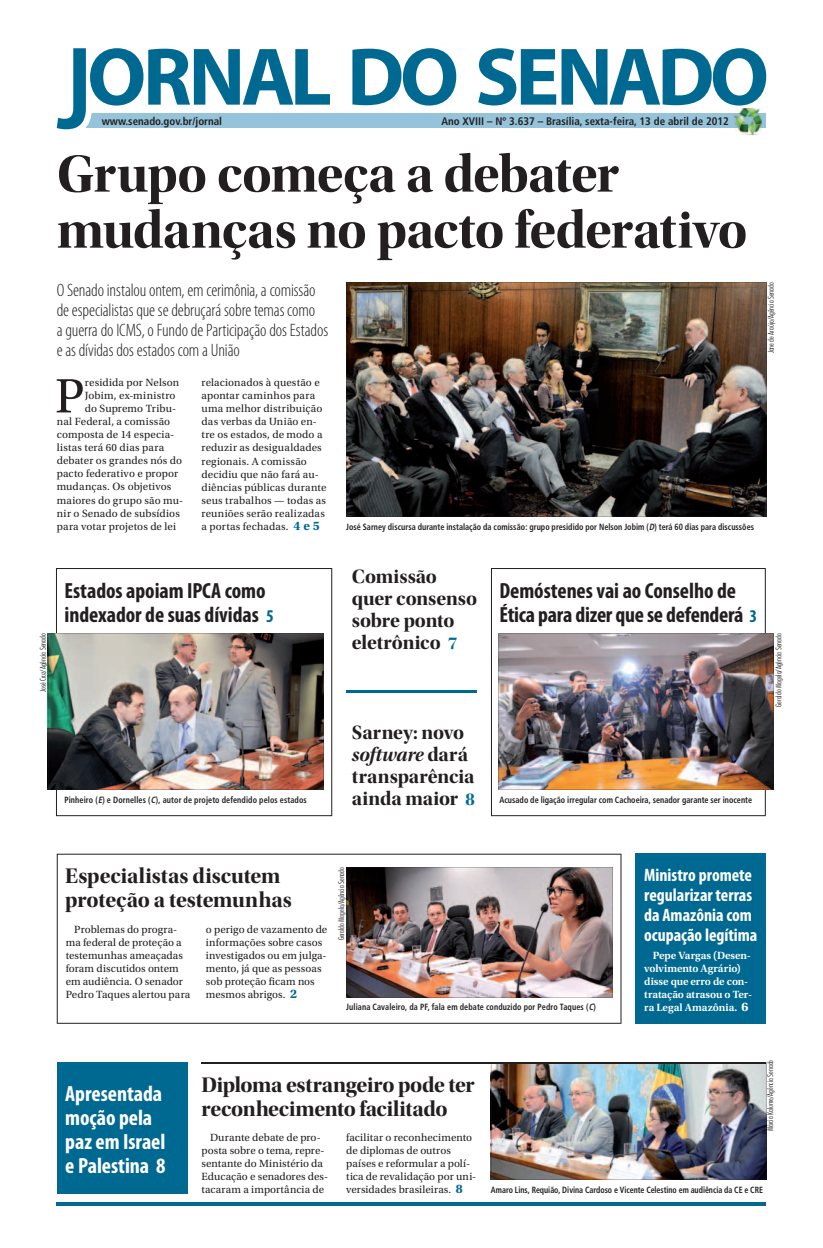
<style>
.page{position:relative;width:823px;height:1248px;background:#fff}
.page>*{position:absolute;margin:0;border:0;box-sizing:border-box;transform-origin:0 0}
.t1{font:54px/56px "Utopia Std Bold Disp";letter-spacing:-.015em;color:#231f20}
.t2{font:50.8px "Utopia Std";color:#231f20}
.t3{font:700 condensed 22px/24px "Myriad Pro";letter-spacing:-.005em;color:#231f20}
.t4{font:22px/24px "Utopia Std Bold Disp";letter-spacing:-.01em;color:#231f20}
.t5{font:700 condensed 22px/24px "Myriad Pro";letter-spacing:-.005em;color:#fff}
.t6{font:20px/22px "Utopia Std Bold Disp";letter-spacing:-.005em;color:#231f20}
.t7{font:20px "Utopia Std Bold Disp It";letter-spacing:-.01em;color:#231f20}
.t8{font:300 condensed 18px/20px "Myriad Pro";letter-spacing:-.005em;color:#231f20}
.t9{font:700 condensed 18px/20px "Myriad Pro";color:#fff}
.t10{font:11px/13px "Utopia Std";letter-spacing:.01em;color:#231f20}
.t11{font:600 11px/13px "Utopia Std";letter-spacing:-.005em;color:#fff}
.t12{font:700 condensed 11px "Frutiger";color:#231f20}
.t13{font:700 condensed 9px "Frutiger";letter-spacing:.005em;color:#231f20;scale:.9 1}
.t14{font:700 condensed 9px "Frutiger";letter-spacing:.005em;color:#231f20;scale:.88 1}
.t15{font:300 condensed 8px "Futura BT";color:#231f20}
.s1{font-weight:700;font-size:13px;color:#006991}
.s2{font-style:italic}
.s3{font-size:18px;color:#006991}
.s4{font-family:"Utopia Std Bold Disp"}
.s5{font-weight:700;font-size:13px}
</style>
<div class="page">
<hr style="left:57px;top:1202px;width:708px;height:3px;background:#006991">
<div style="left:57px;top:1062px;width:130px;height:131px;background:#006991"></div>
<div style="left:635px;top:853px;width:130px;height:170px;background:#006991"></div>
<svg style="left:57px;top:853px;width:564px;height:170px"></svg>
<svg style="left:491px;top:568px;width:274px;height:248px"></svg>
<svg style="left:56px;top:568px;width:276px;height:248px"></svg>
<div style="left:59px;top:114px;width:706px;height:14px;background:#94c3da"></div>
<img style="left:734px;top:108px;width:27px;height:27px">
<img style="left:734px;top:114px;width:27px;height:14px">
<svg style="left:57px;top:48px;width:273px;height:82px"></svg>
<svg style="left:352px;top:48px;width:104px;height:57px"></svg>
<svg style="left:478px;top:48px;width:287px;height:57px"></svg>
<img style="left:498px;top:633px;width:275px;height:156px">
<img style="left:346px;top:282px;width:419px;height:234px">
<img style="left:48px;top:633px;width:275px;height:156px">
<img style="left:346px;top:867px;width:266px;height:130px">
<img style="left:490px;top:1063px;width:275px;height:116px">
<hr style="left:346px;top:691px;width:130px;height:2px;background:#006991">
<hr style="left:201px;top:1062px;width:564px;height:1px;background:#231f20">
<svg style="left:269px;top:976px;width:6px;height:8px"></svg>
<p class="t12" style="left:102px;top:114px;width:122px">www.senado.gov.br/jornal</p>
<p class="t12" style="left:441px;top:114px;width:289px">Ano XVIII – Nº 3.637 – Brasília, sexta-feira, 13 de abril de 2012</p>
<h1 class="t1" style="left:57px;top:146px;width:691px">Grupo começa a debater mudanças no pacto federativo</h1>
<h3 class="t8" style="left:57px;top:280px;width:273px">O Senado instalou ontem, em cerimônia, a comissão de especialistas que se debruçará sobre temas como<br>a guerra do ICMS, o Fundo de Participação dos Estados e as dívidas dos estados com a União</h3>
<h2 class="t2" style="left:55px;top:368px;width:31px">P</h2>
<p class="t10" style="left:85px;top:376px;width:96px">residida por Nelson</p>
<p class="t10" style="left:201px;top:376px;width:126px">relacionados à questão e apontar caminhos para uma melhor distribuição das verbas da União en&shy;tre os estados, de modo a reduzir as desigualdades regionais. A comissão decidiu que não fará au&shy;diências públicas durante seus trabalhos — todas as reuniões serão realizadas a portas fechadas. <span class="s1">4 e 5</span></p>
<p class="t10" style="left:85px;top:389px;width:92px">Jobim, ex-ministro</p>
<p class="t10" style="left:85px;top:402px;width:93px">do Supremo Tribu-</p>
<p class="t10" style="left:57px;top:415px;width:115px">nal Federal, a comissão</p>
<p class="t10" style="left:57px;top:428px;width:119px">composta de 14 especia-</p>
<p class="t10" style="left:57px;top:441px;width:109px">listas terá 60 dias para</p>
<p class="t10" style="left:57px;top:454px;width:127px">debater os grandes nós do</p>
<p class="t10" style="left:57px;top:467px;width:123px">pacto federativo e propor</p>
<p class="t10" style="left:57px;top:480px;width:116px">mudanças. Os objetivos</p>
<p class="t10" style="left:57px;top:493px;width:128px">maiores do grupo são mu-</p>
<p class="t10" style="left:57px;top:506px;width:124px">nir o Senado de subsídios</p>
<p class="t10" style="left:57px;top:519px;width:121px">para votar projetos de lei</p>
<p class="t13" style="left:346px;top:521px;width:454px">José Sarney discursa durante instalação da comissão: grupo presidido por Nelson Jobim (<span class="s2">D</span>) terá 60 dias para discussões</p>
<p class="t15" style="left:765px;top:353px;width:73px;rotate:-90deg">Jane de Araújo/Agência Senado</p>
<p class="t15" style="left:38px;top:692px;width:60px;rotate:-90deg">José Cruz/Agência Senado</p>
<h3 class="t3" style="left:64px;top:578px;width:210px">Estados apoiam IPCA como indexador de suas dívidas <span class="s3">5</span></h3>
<h3 class="t6" style="left:351px;top:565px;width:127px">Comissão quer consenso sobre ponto eletrônico <span class="s3">7</span></h3>
<h3 class="t3" style="left:499px;top:578px;width:259px">Demóstenes vai ao Conselho de<br>Ética para dizer que se defenderá <span class="s3">3</span></h3>
<h3 class="t6" style="left:351px;top:721px;width:114px">Sarney: novo</h3>
<h3 class="t7" style="left:351px;top:743px;width:117px">software <span class="s4">dará</span></h3>
<h3 class="t6" style="left:351px;top:765px;width:124px">transparência ainda maior <span class="s3">8</span></h3>
<p class="t13" style="left:64px;top:794px;width:270px">Pinheiro (<span class="s2">E</span>) e Dornelles (<span class="s2">C</span>), autor de projeto defendido pelos estados</p>
<p class="t13" style="left:499px;top:794px;width:282px">Acusado de ligação irregular com Cachoeira, senador garante ser inocente</p>
<p class="t15" style="left:773px;top:706px;width:75px;rotate:-90deg">Geraldo Magela/Agência Senado</p>
<h3 class="t4" style="left:65px;top:864px;width:228px">Especialistas discutem proteção a testemunhas</h3>
<p class="t10" style="left:66px;top:922px;width:126px;text-indent:9px">Problemas do progra&shy;ma federal de proteção a testemunhas ameaçadas foram discutidos ontem em audiência. O senador<br>Pedro Taques alertou para</p>
<p class="t10" style="left:206px;top:922px;width:123px">o perigo de vazamento de informações sobre casos investigados ou em julga&shy;mento, já que as pessoas sob proteção cam nos mesmos abrigos. <span class="s1">2</span></p>
<p class="t15" style="left:336px;top:940px;width:75px;rotate:-90deg">Geraldo Magela/Agência Senado</p>
<p class="t13" style="left:346px;top:1001px;width:279px">Juliana Cavaleiro, da PF, fala em debate conduzido por Pedro Taques (<span class="s2">C</span>)</p>
<h3 class="t9" style="left:643px;top:864px;width:115px">Ministro promete regularizar terras da Amazônia com ocupação legítima</h3>
<p class="t11" style="left:643px;top:948px;width:109px;text-indent:9px">Pepe Vargas (Desen&shy;volvimento Agrário) disse que erro de con&shy;tratação atrasou o Ter&shy;ra Legal Amazônia. <span class="s5">6</span></p>
<h3 class="t5" style="left:65px;top:1081px;width:102px">Apresentada moção pela paz em Israel e Palestina 8</h3>
<h3 class="t4" style="left:201px;top:1072px;width:274px">Diploma estrangeiro pode ter reconhecimento facilitado</h3>
<p class="t10" style="left:201px;top:1130px;width:128px;text-align:center">Durante debate de pro&shy;posta sobre o tema, repre&shy;sentante do Ministério da<br>Educação e senadores des&shy;tacaram a importância de</p>
<p class="t10" style="left:346px;top:1130px;width:131px">facilitar o reconhecimento de diplomas de outros países e reformular a polí&shy;tica de revalidação por uni&shy;versidades brasileiras. <span class="s1">8</span></p>
<p class="t15" style="left:765px;top:1131px;width:73px;rotate:-90deg">Márcia Kalume/Agência Senado</p>
<p class="t14" style="left:490px;top:1184px;width:310px">Amaro Lins, Requião, Divina Cardoso e Vicente Celestino em audiência da CE e CRE</p>
</div>
